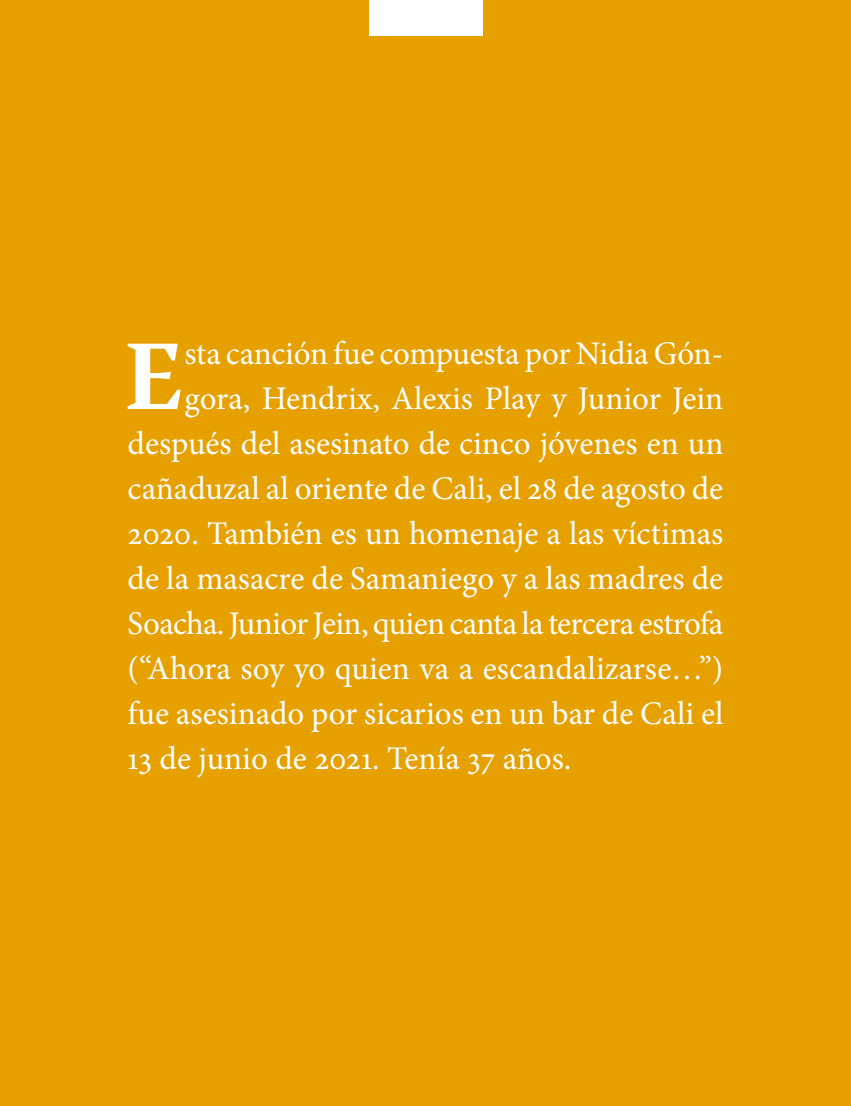
<style>
.page{position:relative;width:851px;height:1106px;background:#fff}
.page>*{position:absolute;margin:0;border:0;box-sizing:border-box;transform-origin:0 0}
.t1{font:700 106.5px "Ancizar Serif";color:#fff}
.t2{font:33px "Minion Pro";color:#fff}
.t3{font:33px "Minion Pro";letter-spacing:-.02em;color:#fff}
</style>
<div class="page">
<div style="left:0;top:0;width:850px;height:1106px;background:#e6a000"></div>
<div style="left:369px;top:0;width:113px;height:35px;background:#fff"></div>
<h1 class="t1" style="left:124px;top:313px;width:62px">E</h1>
<p class="t2" style="left:184px;top:331px;width:540px">sta canción fue compuesta por Nidia Gón-</p>
<p class="t2" style="left:184px;top:376px;width:540px">gora, Hendrix, Alexis Play y Junior Jein</p>
<p class="t2" style="left:128px;top:421px;width:597px">después del asesinato de cinco jóvenes en un</p>
<p class="t2" style="left:128px;top:466px;width:597px">cañaduzal al oriente de Cali, el 28 de agosto de</p>
<p class="t2" style="left:128px;top:511px;width:597px">2020. También es un homenaje a las víctimas</p>
<p class="t2" style="left:128px;top:556px;width:597px">de la masacre de Samaniego y a las madres de</p>
<p class="t3" style="left:128px;top:601px;width:597px">Soacha. Junior Jein, quien canta la tercera estrofa</p>
<p class="t2" style="left:128px;top:646px;width:597px">(“Ahora soy yo quien va a escandalizarse…”)</p>
<p class="t2" style="left:128px;top:691px;width:597px">fue asesinado por sicarios en un bar de Cali el</p>
<p class="t2" style="left:128px;top:736px;width:445px">13 de junio de 2021. Tenía 37 años.</p>
</div>
